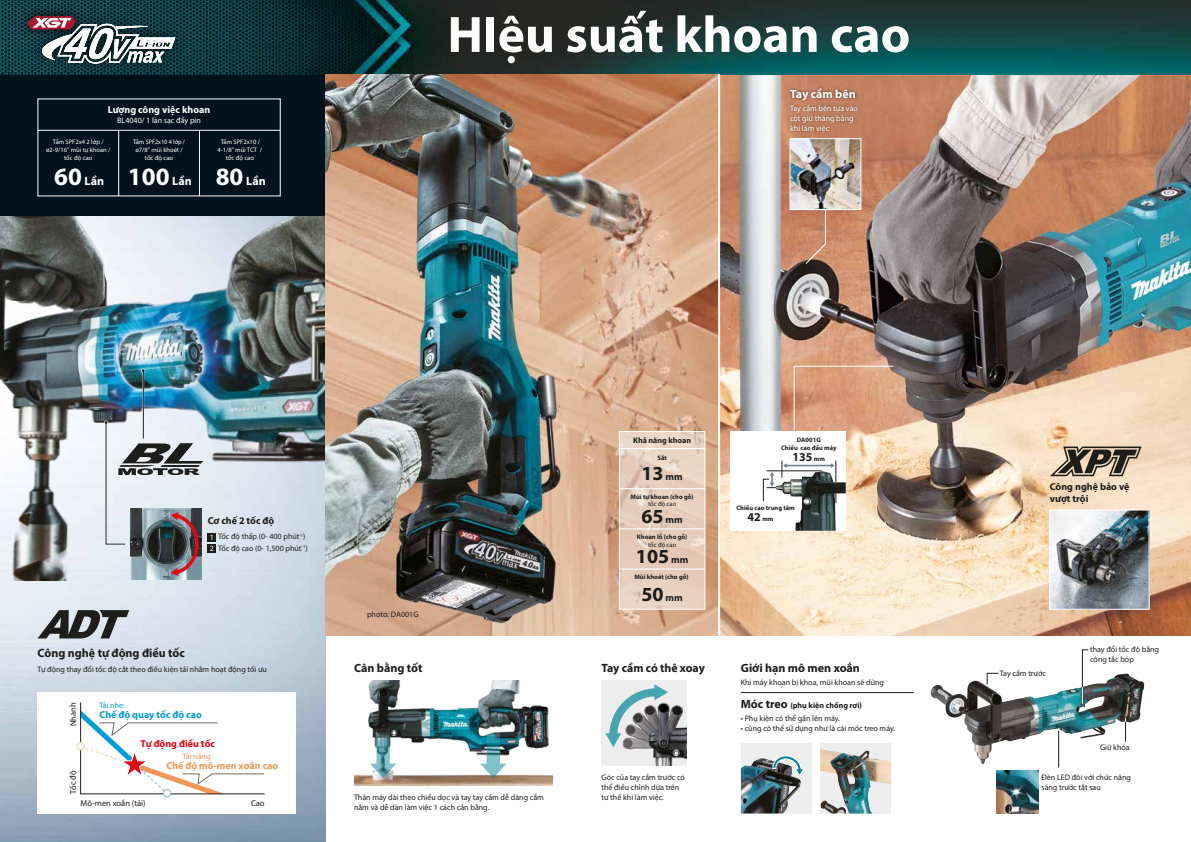
<style>
.page{position:relative;width:1191px;height:842px;background:#fff}
.page>*{position:absolute;margin:0;border:0;box-sizing:border-box;transform-origin:0 0}
.t1{font:700 51.5px "Myriad Pro";color:#fff}
.t2{font:700 25px "Myriad Pro";color:#fff}
.t3{font:700 20px/43px "Myriad Pro";color:#1d1d1b}
.t4{font:700 12px "Myriad Pro";color:#1d1d1b}
.t5{font:700 12px "Myriad Pro";color:#fff}
.t6{font:700 10px/12px "Myriad Pro";color:#1d1d1b}
.t7{font:700 10px "Myriad Pro";color:#f49655}
.t8{font:700 10px "Myriad Pro";color:#fff}
.t9{font:700 10px "Myriad Pro";color:#009cd6}
.t10{font:700 10px "Myriad Pro";color:#e30613}
.t11{font:8.5px "Myriad Pro";color:#1d1d1b}
.t12{font:8px/10px "Myriad Pro";color:#1d1d1b}
.t13{font:8px/10px "Myriad Pro";color:#fff}
.t14{font:700 8px "Myriad Pro";color:#1d1d1b}
.t15{font:8px "Myriad Pro";color:#f49655}
.t16{font:8px "Myriad Pro";color:#009cd6}
.t17{font:6.5px/7.8px "Myriad Pro";color:#fff;text-align:center}
.t18{font:700 6.5px "Myriad Pro";color:#1d1d1b}
.t19{font:6.5px "Myriad Pro";color:#1d1d1b}
.s1{font-size:25px}
.s2{font-size:12px}
.s3{font-size:10px}
.s4{font-size:6.5px}
</style>
<div class="page">
<img style="left:930px;top:673px;width:196px;height:91px">
<img style="left:326px;top:74px;width:865px;height:561px">
<div style="left:730px;top:431px;width:115px;height:100px;background:#fff"></div>
<hr style="left:835px;top:461px;width:1px;height:42px;background:#1d1d1b">
<hr style="left:786px;top:465px;width:45px;height:1px;background:#717e86">
<svg style="left:781px;top:461px;width:6px;height:10px"></svg>
<hr style="left:766px;top:487px;width:55px;height:1px;background:#1d1d1b">
<hr style="left:766px;top:471px;width:55px;height:1px;background:#1d1d1b">
<svg style="left:763px;top:472px;width:11px;height:29px"></svg>
<img style="left:0;top:580px;width:326px;height:262px">
<img style="left:0;top:216px;width:326px;height:364px">
<div style="left:0;top:74px;width:326px;height:142px;background:#00121b"></div>
<div style="left:38px;top:692px;width:257px;height:122px;background:#fff"></div>
<img style="left:10px;top:74px;width:183px;height:1px">
<img style="left:0;top:0;width:1191px;height:74px">
<svg style="left:27px;top:16px;width:148px;height:48px"></svg>
<img style="left:131px;top:576px;width:71px;height:3px">
<hr style="left:143px;top:371px;width:1px;height:67px;background:#1d1d1b">
<svg style="left:141px;top:369px;width:4px;height:4px"></svg>
<svg style="left:104px;top:420px;width:99px;height:156px;background:#abaeb3"></svg>
<svg style="left:38px;top:610px;width:91px;height:28px;background:#74787b"></svg>
<div style="left:77px;top:742px;width:8px;height:8px;border:1px solid #fbcca1;border-radius:50%"></div>
<div style="left:163px;top:789px;width:8px;height:8px;border:1px solid #8bbad3;border-radius:50%"></div>
<svg style="left:80px;top:702px;width:185px;height:93px"></svg>
<hr style="left:718px;top:74px;width:2px;height:564px;background:#fff">
<img style="left:785px;top:84px;width:80px;height:16px">
<img style="left:785px;top:100px;width:80px;height:37px">
<img style="left:791px;top:140px;width:68px;height:68px">
<div style="left:789px;top:138px;width:72px;height:72px;border:1px solid #fff"></div>
<img style="left:601px;top:681px;width:85px;height:85px">
<img style="left:354px;top:681px;width:198px;height:105px">
<hr style="left:741px;top:692px;width:172px;height:1px;background:#1d1d1b">
<div style="left:820px;top:743px;width:71px;height:70px;background:#eee"></div>
<img style="left:820px;top:749px;width:71px;height:64px">
<div style="left:741px;top:743px;width:70px;height:70px;background:#eee"></div>
<img style="left:741px;top:758px;width:60px;height:55px">
<svg style="left:771px;top:756px;width:33px;height:23px"></svg>
<svg style="left:621px;top:433px;width:82px;height:175px;background:#e6cebe"></svg>
<div style="left:619px;top:448px;width:86px;height:162px;border:1px solid #fff"></div>
<div style="left:619px;top:431px;width:86px;height:18px;border:1px solid #fff"></div>
<hr style="left:619px;top:488px;width:86px;height:1px;background:#fff">
<hr style="left:619px;top:529px;width:86px;height:1px;background:#fff">
<hr style="left:619px;top:569px;width:86px;height:1px;background:#fff">
<img style="left:1051px;top:511px;width:96px;height:97px">
<svg style="left:1049px;top:447px;width:92px;height:29px;background:#8d8071"></svg>
<div style="left:1049px;top:509px;width:100px;height:101px;border:1px solid #fff"></div>
<svg style="left:605px;top:684px;width:63px;height:63px;background:#9aabae"></svg>
<svg style="left:370px;top:730px;width:26px;height:48px"></svg>
<svg style="left:480px;top:730px;width:26px;height:48px"></svg>
<div style="left:208px;top:533px;width:8px;height:8px;background:#1d1d1b"></div>
<div style="left:208px;top:544px;width:8px;height:9px;background:#1d1d1b"></div>
<svg style="left:1125px;top:717px;width:1px;height:25px"></svg>
<svg style="left:1081px;top:649px;width:7px;height:55px"></svg>
<svg style="left:986px;top:673px;width:13px;height:12px"></svg>
<hr style="left:1058px;top:731px;width:1px;height:36px;background:#1d1d1b">
<hr style="left:118px;top:130px;width:1px;height:66px;background:#fff">
<hr style="left:199px;top:130px;width:1px;height:66px;background:#fff">
<hr style="left:38px;top:130px;width:242px;height:1px;background:#fff">
<svg style="left:804px;top:209px;width:22px;height:56px"></svg>
<svg style="left:793px;top:365px;width:101px;height:67px;background:#dba07f"></svg>
<img style="left:996px;top:771px;width:42px;height:42px">
<img style="left:776px;top:471px;width:69px;height:60px">
<p class="t8" style="left:108px;top:103px;width:104px">Lượng công việc khoan</p>
<p class="t13" style="left:117px;top:115px;width:85px">BL4040/ 1 làn sạc đầy pin</p>
<p class="t17" style="left:46px;top:138px;width:66px">Tấm SPF2x4 2 lớp / ø2-9/16" mũi tự khoan / tốc độ cao</p>
<h3 class="t5" style="left:54px;top:173px;width:51px"><span class="s1">60</span> Lần</h3>
<p class="t17" style="left:133px;top:138px;width:54px">Tấm SPF2x10 4 lớp / ø7/8" mũi khoét / tốc độ cao</p>
<h2 class="t2" style="left:128px;top:160px;width:65px">100 <span class="s2">Lần</span></h2>
<p class="t17" style="left:217px;top:138px;width:46px">Tấm SPF2x10 /<br>4-1/8" mũi TCT / tốc độ cao</p>
<h3 class="t5" style="left:216px;top:173px;width:51px"><span class="s1">80</span> Lần</h3>
<h1 class="t1" style="left:447px;top:1px;width:464px">HIệu suất khoan cao</h1>
<h3 class="t5" style="left:790px;top:86px;width:67px">Tay cầm bên</h3>
<p class="t13" style="left:790px;top:103px;width:69px">Tay cầm bên tựa vào cột giữ thăng bằng khi làm việc</p>
<p class="t6" style="left:208px;top:515px;width:68px">Cơ chế 2 tốc độ</p>
<p class="t12" style="left:218px;top:531px;width:91px;line-height:11.6px">Tốc độ thấp (0- 400 phút<sup>-1</sup>)<br>Tốc độ cao (0- 1,500 phút<sup>-1</sup>)</p>
<p class="t13" style="left:210px;top:531px;width:6px;line-height:11.3px">1<br>2</p>
<p class="t14" style="left:633px;top:435px;width:59px">Khả năng khoan</p>
<h3 class="t3" style="left:641px;top:451px;width:43px">13 <span class="s3">mm<br></span>65 <span class="s3">mm</span></h3>
<h3 class="t3" style="left:636px;top:537px;width:54px;line-height:37.3px">105 <span class="s3">mm<br></span>50 <span class="s3">mm</span></h3>
<p class="t18" style="left:657px;top:453px;width:11px">Sắt</p>
<p class="t18" style="left:630px;top:492px;width:64px">Mũi tự khoan (cho gỗ)</p>
<p class="t19" style="left:648px;top:500px;width:30px">tốc độ cao</p>
<p class="t18" style="left:637px;top:532px;width:52px">Khoan lỗ (cho gỗ)</p>
<p class="t18" style="left:634px;top:572px;width:56px">Mũi khoét (cho gỗ)</p>
<p class="t19" style="left:648px;top:540px;width:30px">tốc độ cao</p>
<p class="t18" style="left:797px;top:436px;width:25px">DA001G</p>
<p class="t18" style="left:781px;top:444px;width:57px">Chiều cao đầu máy</p>
<h3 class="t4" style="left:792px;top:449px;width:34px">135 <span class="s4">mm</span></h3>
<p class="t18" style="left:736px;top:504px;width:60px">Chiều cao trung tâm</p>
<h3 class="t4" style="left:747px;top:509px;width:27px">42 <span class="s4">mm</span></h3>
<p class="t6" style="left:1049px;top:480px;width:81px">Công nghệ bảo vệ vượt trội</p>
<p class="t12" style="left:367px;top:609px;width:53px">photo: DA001G</p>
<h3 class="t4" style="left:38px;top:645px;width:149px">Công nghệ tự động điều tốc</h3>
<p class="t12" style="left:38px;top:664px;width:231px">Tự động thay đổi tốc độ cắt theo điều kiện tải nhằm hoạt động tối ưu</p>
<h3 class="t4" style="left:354px;top:660px;width:70px">Cân bằng tốt</h3>
<h3 class="t4" style="left:601px;top:660px;width:105px">Tay cầm có thê xoay</h3>
<h3 class="t4" style="left:741px;top:660px;width:121px">Giới hạn mô men xoắn</h3>
<p class="t12" style="left:741px;top:677px;width:145px">Khi máy khoan bị khoa, mũi khoan sẽ dừng</p>
<p class="t12" style="left:999px;top:669px;width:48px">Tay cầm trước</p>
<p class="t12" style="left:1090px;top:644px;width:71px">thay đổi tốc độ bằng công tắc bóp</p>
<p class="t11" style="left:68px;top:726px;width:25px;rotate:-91deg">Nhanh</p>
<p class="t11" style="left:68px;top:794px;width:25px;rotate:-92deg">Tốc độ</p>
<p class="t16" style="left:99px;top:700px;width:27px">Tải nhẹ:</p>
<p class="t9" style="left:99px;top:708px;width:104px">Chế độ quay tốc độ cao</p>
<p class="t15" style="left:182px;top:751px;width:31px">Tải nặng:</p>
<p class="t7" style="left:166px;top:759px;width:113px">Chế độ mô-men xoắn cao</p>
<p class="t10" style="left:140px;top:737px;width:76px">Tự động điều tốc</p>
<p class="t11" style="left:81px;top:798px;width:67px">Mô-men xoắn (tải)</p>
<p class="t11" style="left:251px;top:798px;width:15px">Cao</p>
<p class="t12" style="left:354px;top:792px;width:191px">Thân máy dài theo chiều dọc và tay tay cầm dễ dàng cầm nắm và dễ dàn làm việc 1 cách cân bằng.</p>
<p class="t12" style="left:601px;top:773px;width:85px">Góc của tay cầm trước có thể điều chỉnh dựa trên tư thế khi làm việc.</p>
<p class="t14" style="left:741px;top:700px;width:123px"><span class="s2">Móc treo</span> (phụ kiện chống rơi)</p>
<p class="t12" style="left:741px;top:713px;width:101px">• Phụ kiện có thể gắn lên máy.</p>
<p class="t12" style="left:741px;top:723px;width:156px">• cũng có thế sử dụng như là cái móc treo máy.</p>
<p class="t12" style="left:1100px;top:742px;width:31px">Giữ khóa</p>
<p class="t12" style="left:1041px;top:772px;width:91px">Đèn LED đôi với chức năng sáng trước tắt sau</p>
</div>
